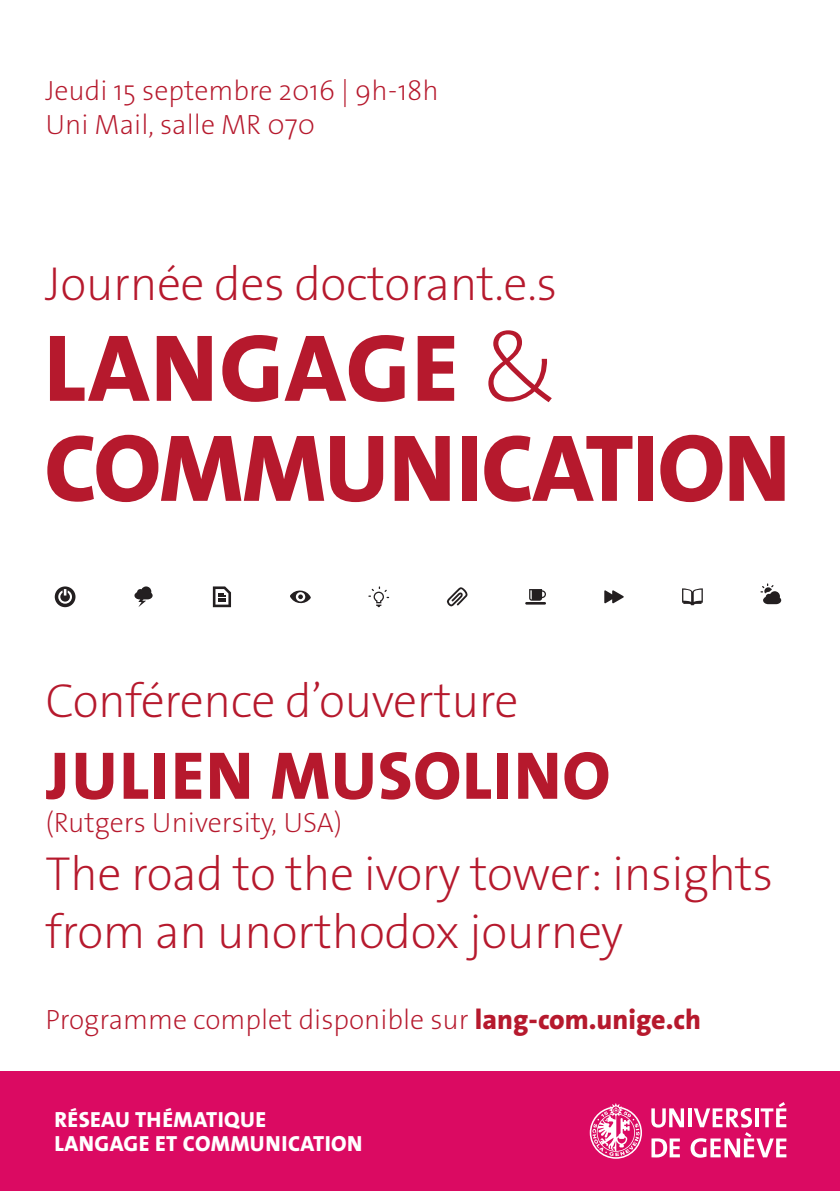
<style>
.page{position:relative;width:840px;height:1191px;background:#fff}
.page>*{position:absolute;margin:0;border:0;box-sizing:border-box;transform-origin:0 0}
.t1{font:800 96px "The Sans Os F";letter-spacing:-.015em;color:#b6192d}
.t2{font:800 96px "The Sans Os F";letter-spacing:.02em;color:#b6192d}
.t3{font:800 68px "The Sans Os F";letter-spacing:.02em;color:#b6192d}
.t4{font:200 48px/57.6px "The Sans Os F";letter-spacing:-.01em;color:#b6192d}
.t5{font:200 28px "The Sans Os F";color:#b6192d}
.t6{font:800 22px "The Sans Os F";letter-spacing:.02em;color:#fff}
.s1{font-weight:200}
.s2{font-weight:800}
</style>
<div class="page">
<svg style="left:134px;top:586px;width:18px;height:21px"></svg>
<svg style="left:55px;top:586px;width:20px;height:21px"></svg>
<svg style="left:682px;top:588px;width:20px;height:17px"></svg>
<svg style="left:290px;top:590px;width:20px;height:14px"></svg>
<svg style="left:368px;top:586px;width:21px;height:21px"></svg>
<svg style="left:446px;top:587px;width:22px;height:19px"></svg>
<hr style="left:525px;top:602px;width:20px;height:2px;background:#231f20">
<svg style="left:529px;top:589px;width:16px;height:11px"></svg>
<svg style="left:604px;top:590px;width:19px;height:13px"></svg>
<svg style="left:760px;top:583px;width:20px;height:21px"></svg>
<svg style="left:213px;top:586px;width:18px;height:21px"></svg>
<div style="left:0;top:1071px;width:839px;height:120px;background:#db0a62"></div>
<svg style="left:589px;top:1103px;width:52px;height:55px"></svg>
<svg style="left:651px;top:1108px;width:32px;height:19px"></svg>
<svg style="left:688px;top:1108px;width:2px;height:19px"></svg>
<svg style="left:651px;top:1138px;width:28px;height:19px"></svg>
<svg style="left:690px;top:1102px;width:96px;height:55px"></svg>
<p class="t5" style="left:45px;top:73px;width:394px">Jeudi 15 septembre 2016 | 9h-18h</p>
<p class="t5" style="left:45px;top:106px;width:271px">Uni Mail, salle MR 070</p>
<p class="t4" style="left:45px;top:256px;width:513px">Journée des doctorant.e.s</p>
<p class="t2" style="left:44px;top:307px;width:515px">LANGAGE <span class="s1">&amp;</span></p>
<p class="t1" style="left:44px;top:407px;width:747px">COMMUNICATION</p>
<p class="t4" style="left:45px;top:672px;width:474px">Conférence d’ouverture</p>
<p class="t3" style="left:46px;top:732px;width:565px">JULIEN MUSOLINO</p>
<p class="t5" style="left:45px;top:805px;width:298px">(Rutgers University, USA)</p>
<p class="t4" style="left:45px;top:845px;width:728px">The road to the ivory tower: insights from an unorthodox journey</p>
<p class="t5" style="left:45px;top:1001px;width:656px">Programme complet disponible sur <span class="s2">lang-com.unige.ch</span></p>
<p class="t6" style="left:54px;top:1105px;width:213px">RÉSEAU THÉMATIQUE</p>
<p class="t6" style="left:54px;top:1129px;width:309px">LANGAGE ET COMMUNICATION</p>
</div>
